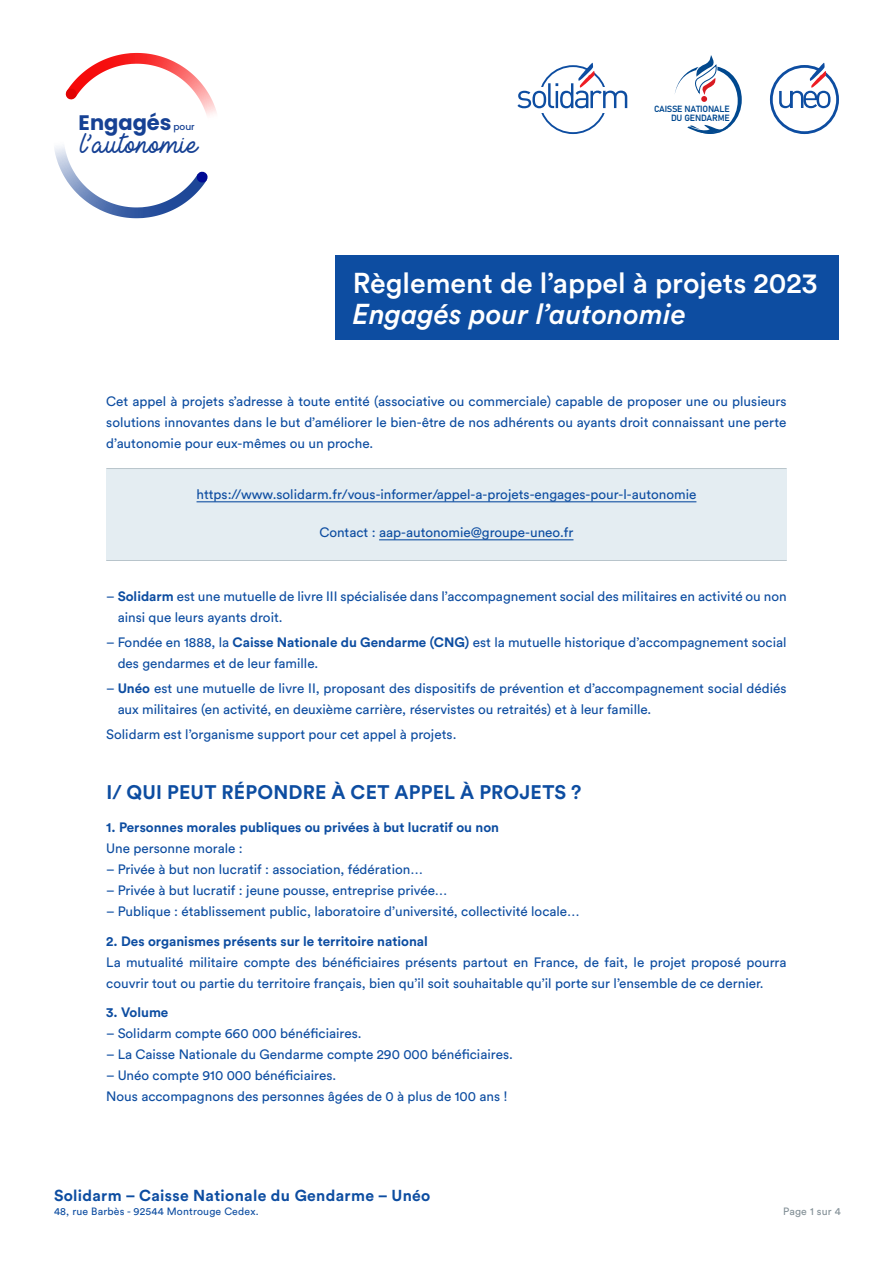
<style>
.page{position:relative;width:893px;height:1263px;background:#fff}
.page>*{position:absolute;margin:0;border:0;box-sizing:border-box;transform-origin:0 0}
.t1{font:500 28.5px "Circular Std";color:#fff}
.t2{font:italic 500 28.5px "Circular Std";color:#fff}
.t3{font:28.5px "Lieto Me";color:#164194}
.t4{font:700 21px "Poppins";color:#164194}
.t5{font:700 19.5px "Circular Std";letter-spacing:.01em;color:#0d4da1}
.t6{font:700 15.75px "Circular Std";letter-spacing:.02em;color:#0d4da1}
.t7{font:13.5px/21px "Circular Std";color:#0d4da1}
.t8{font:700 13.5px "Circular Std";color:#0d4da1}
.t9{font:10.5px "Circular Std";letter-spacing:.02em;color:#0d4da1}
.t10{font:10.5px "Circular Std";letter-spacing:.02em;color:#828f96}
.t11{font:500 9.15px "Poppins";color:#164194}
.t12{font:8.85px/9.3px "Bahnschrift";letter-spacing:-.02em;color:#00488f;text-align:right}
.s1{font-weight:700}
</style>
<div class="page">
<div style="left:106px;top:468px;width:681px;height:92px;background:#e4edf2"></div>
<hr style="left:106px;top:468px;width:681px;height:1px;background:#b8c4cb">
<hr style="left:106px;top:560px;width:681px;height:1px;background:#b8c4cb">
<hr style="left:197px;top:501px;width:499px;height:1px;background:#0d4da1">
<hr style="left:379px;top:539px;width:194px;height:1px;background:#0d4da1">
<div style="left:336px;top:256px;width:503px;height:84px;background:#0d4da1"></div>
<svg style="left:65px;top:54px;width:84px;height:46px"></svg>
<svg style="left:54px;top:145px;width:154px;height:73px"></svg>
<div style="left:770px;top:65px;width:69px;height:69px;border:3px solid #0d4da1;border-radius:50%"></div>
<svg style="left:779px;top:63px;width:51px;height:45px"></svg>
<svg style="left:517px;top:63px;width:110px;height:45px"></svg>
<svg style="left:675px;top:55px;width:67px;height:79px"></svg>
<p class="t4" style="left:79px;top:111px;width:94px">Engagés</p>
<p class="t3" style="left:80px;top:126px;width:119px">l’autonomie</p>
<p class="t11" style="left:173px;top:121px;width:23px">pour</p>
<p class="t12" style="left:654px;top:104px;width:77px">CAISSE NATIONALE<br>DU GENDARME</p>
<p class="t1" style="left:353px;top:265px;width:466px">Règlement de l’appel à projets 2023</p>
<p class="t2" style="left:353px;top:296px;width:335px">Engagés pour l’autonomie</p>
<p class="t7" style="left:106px;top:391px;width:682px;text-align:justify">Cet appel à projets s’adresse à toute entité (associative ou commerciale) capable de proposer une ou plusieurs solutions innovantes dans le but d’améliorer le bien-être de nos adhérents ou ayants droit connaissant une perte d’autonomie pour eux-mêmes ou un proche.</p>
<p class="t7" style="left:197px;top:484px;width:501px">https://www.solidarm.fr/vous-informer/appel-a-projets-engages-pour-l-autonomie</p>
<p class="t7" style="left:319px;top:522px;width:255px">Contact : aap-autonomie@groupe-uneo.fr</p>
<p class="t7" style="left:118px;top:585px;width:671px;text-indent:-11px">– <span class="s1">Solidarm</span> est une mutuelle de livre III spécialisée dans l’accompagnement social des militaires en activité ou non ainsi que leurs ayants droit.</p>
<p class="t7" style="left:118px;top:631px;width:670px;text-indent:-11px">– Fondée en 1888, la <span class="s1">Caisse Nationale du Gendarme (CNG)</span> est la mutuelle historique d’accompagnement social des gendarmes et de leur famille.</p>
<p class="t7" style="left:118px;top:678px;width:670px;text-indent:-11px">– <span class="s1">Unéo</span> est une mutuelle de livre II, proposant des dispositifs de prévention et d’accompagnement social dédiés aux militaires (en activité, en deuxième carrière, réservistes ou retraités) et à leur famille.</p>
<p class="t7" style="left:106px;top:724px;width:352px">Solidarm est l’organisme support pour cet appel à projets.</p>
<p class="t5" style="left:106px;top:779px;width:477px">I/ QUI PEUT RÉPONDRE À CET APPEL À PROJETS ?</p>
<p class="t8" style="left:106px;top:819px;width:394px">1. Personnes morales publiques ou privées à but lucratif ou non</p>
<p class="t7" style="left:106px;top:838px;width:138px">Une personne morale :</p>
<p class="t7" style="left:106px;top:859px;width:318px">– Privée à but non lucratif : association, fédération…</p>
<p class="t7" style="left:106px;top:880px;width:343px">– Privée à but lucratif : jeune pousse, entreprise privée…</p>
<p class="t7" style="left:106px;top:901px;width:475px">– Publique : établissement public, laboratoire d’université, collectivité locale…</p>
<p class="t8" style="left:106px;top:932px;width:323px">2. Des organismes présents sur le territoire national</p>
<p class="t7" style="left:106px;top:951px;width:682px">La mutualité militaire compte des bénéficiaires présents partout en France, de fait, le projet proposé pourra couvrir tout ou partie du territoire français, bien qu’il soit souhaitable qu’il porte sur l’ensemble de ce dernier.</p>
<p class="t8" style="left:106px;top:1004px;width:64px">3. Volume</p>
<p class="t7" style="left:106px;top:1023px;width:257px">– Solidarm compte 660 000 bénéficiaires.</p>
<p class="t7" style="left:106px;top:1044px;width:408px">– La Caisse Nationale du Gendarme compte 290 000 bénéficiaires.</p>
<p class="t7" style="left:106px;top:1065px;width:231px">– Unéo compte 910 000 bénéficiaires.</p>
<p class="t7" style="left:106px;top:1086px;width:403px">Nous accompagnons des personnes âgées de 0 à plus de 100 ans !</p>
<p class="t6" style="left:54px;top:1185px;width:378px">Solidarm – Caisse Nationale du Gendarme – Unéo</p>
<p class="t9" style="left:54px;top:1205px;width:206px">48, rue Barbès - 92544 Montrouge Cedex.</p>
<p class="t10" style="left:783px;top:1205px;width:59px">Page 1 sur 4</p>
</div>
